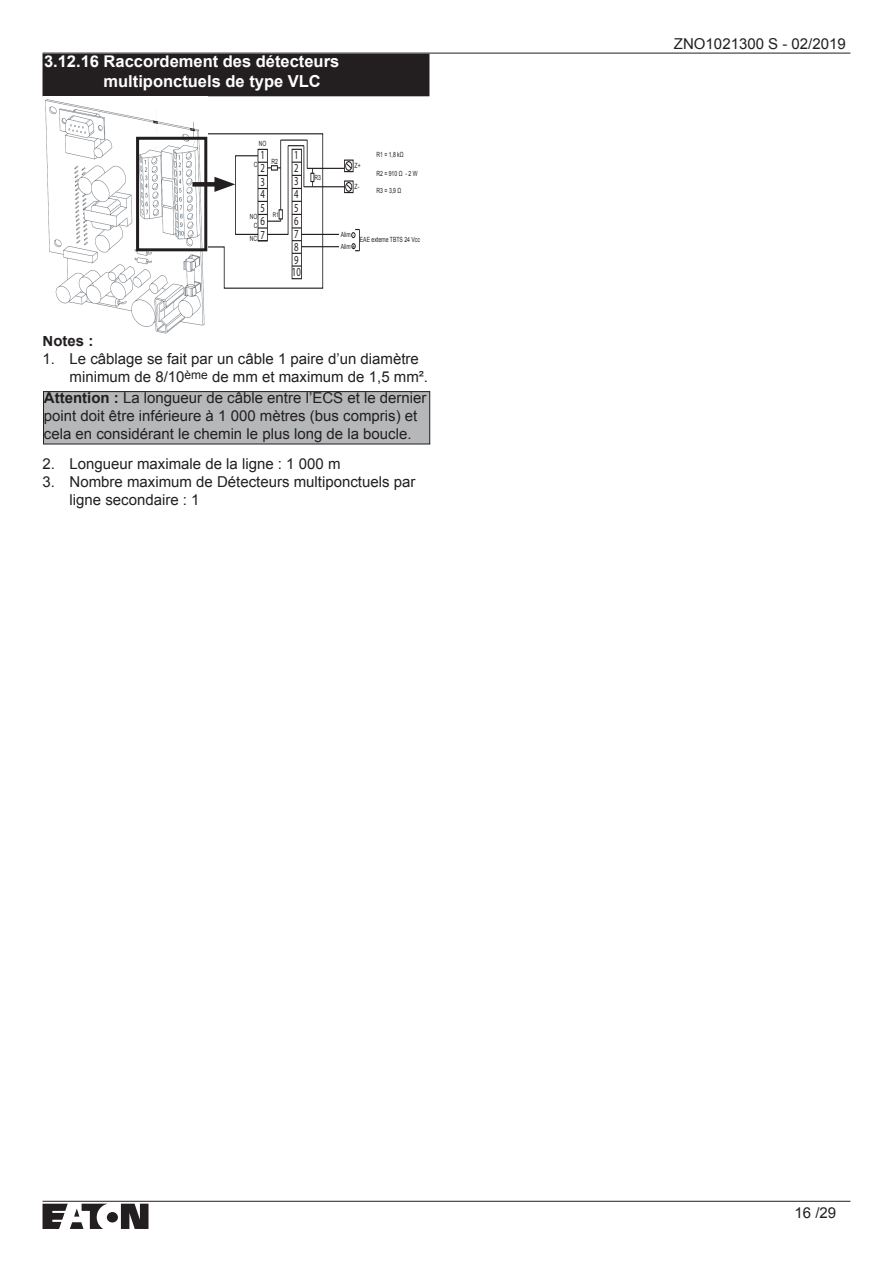
<style>
.page{position:relative;width:893px;height:1263px;background:#fff}
.page>*{position:absolute;margin:0;border:0;box-sizing:border-box;transform-origin:0 0}
.t1{font:700 16.5px/19.8px "Arial";color:#fff}
.t2{font:15px/18px "Arial";color:#231f20}
.t3{font:700 15px "Arial";color:#231f20}
.t4{font:12.3px/13px "Myriad";color:#231f20;text-align:justify;scale:.71 1}
.t5{font:7.2px/11.7px "Arial";color:#231f20;scale:.71 1}
.t6{font:6.6px "Arial";color:#231f20;scale:.71 1}
.s1{font-weight:700}
</style>
<div class="page">
<hr style="left:43px;top:53px;width:807px;height:1px;background:#231f20">
<hr style="left:43px;top:1201px;width:807px;height:1px;background:#231f20">
<svg style="left:43px;top:1204px;width:106px;height:25px"></svg>
<div style="left:43px;top:55px;width:386px;height:41px;background:#231f20"></div>
<div style="left:43px;top:54px;width:386px;height:42px;border:2px solid #231f20"></div>
<div style="left:44px;top:392px;width:386px;height:52px;background:#b5b7b8"></div>
<div style="left:43px;top:391px;width:387px;height:53px;border:1px solid #231f20"></div>
<hr style="left:307px;top:168px;width:38px;height:1px;background:#231f20">
<div style="left:344px;top:160px;width:9px;height:12px;border:1px solid #231f20"></div>
<div style="left:345px;top:162px;width:7px;height:8px;border:1px solid #231f20;border-radius:50%"></div>
<svg style="left:346px;top:163px;width:6px;height:6px"></svg>
<div style="left:344px;top:181px;width:9px;height:12px;border:1px solid #231f20"></div>
<div style="left:345px;top:182px;width:7px;height:9px;border:1px solid #231f20;border-radius:50%"></div>
<svg style="left:346px;top:184px;width:6px;height:6px"></svg>
<hr style="left:304px;top:186px;width:41px;height:1px;background:#231f20">
<hr style="left:301px;top:234px;width:38px;height:1px;background:#231f20">
<hr style="left:301px;top:246px;width:38px;height:1px;background:#231f20">
<svg style="left:351px;top:229px;width:9px;height:22px"></svg>
<img style="left:45px;top:99px;width:160px;height:235px">
<hr style="left:192px;top:120px;width:2px;height:20px;background:#fff">
<svg style="left:190px;top:141px;width:6px;height:5px"></svg>
<div style="left:151px;top:98px;width:10px;height:10px;background:#fff"></div>
<div style="left:189px;top:111px;width:9px;height:10px;background:#fff"></div>
<svg style="left:148px;top:109px;width:15px;height:41px"></svg>
<svg style="left:190px;top:128px;width:5px;height:3px"></svg>
<div style="left:136px;top:137px;width:71px;height:114px;border:3px solid #231f20"></div>
<div style="left:192px;top:182px;width:31px;height:5px;background:#231f20"></div>
<svg style="left:205px;top:133px;width:118px;height:156px"></svg>
<p class="t1" style="left:104px;top:52px;width:237px;text-indent:-60px">3.12.16 Raccordement des détecteurs multiponctuels de type VLC</p>
<p class="t5" style="left:259px;top:137px;width:12px">NO</p>
<p class="t4" style="left:261px;top:148px;width:8px">1<br>2<br>3<br>4</p>
<p class="t4" style="left:261px;top:201px;width:8px">5<br>6<br>7</p>
<p class="t5" style="left:271px;top:156px;width:11px">R2</p>
<p class="t5" style="left:254px;top:159px;width:7px">C</p>
<p class="t5" style="left:250px;top:211px;width:12px">NO</p>
<p class="t6" style="left:273px;top:210px;width:10px">R1</p>
<p class="t5" style="left:254px;top:220px;width:7px">C</p>
<p class="t5" style="left:250px;top:233px;width:12px">NC</p>
<p class="t4" style="left:294px;top:148px;width:8px">1<br>2<br>3<br>4</p>
<p class="t4" style="left:294px;top:201px;width:8px">5<br>6<br>7</p>
<p class="t4" style="left:292px;top:240px;width:14px;text-align:left">8<br>9<br>10</p>
<p class="t5" style="left:314px;top:172px;width:11px">R3</p>
<p class="t5" style="left:355px;top:160px;width:10px">Z+</p>
<p class="t5" style="left:355px;top:181px;width:8px">Z-</p>
<p class="t5" style="left:376px;top:149px;width:40px">R1 = 1,8 kΩ</p>
<p class="t5" style="left:376px;top:168px;width:59px">R2 = 910 Ω - 2 W</p>
<p class="t5" style="left:376px;top:185px;width:37px">R3 = 3,9 Ω</p>
<p class="t5" style="left:341px;top:229px;width:22px">Alim -<br>Alim +</p>
<p class="t5" style="left:360px;top:234px;width:86px">EAE externe TBTS 24 Vcc</p>
<p class="t3" style="left:43px;top:331px;width:52px">Notes :</p>
<p class="t2" style="left:70px;top:350px;width:360px;text-indent:-27px">1. Le câblage se fait par un câble 1 paire d’un diamètre minimum de 8/10<sup>ème</sup> de mm et maximum de 1,5 mm².</p>
<p class="t2" style="left:44px;top:389px;width:384px"><span class="s1">Attention :</span> La longueur de câble entre l’ECS et le dernier point doit être inférieure à 1 000 mètres (bus compris) et cela en considérant le chemin le plus long de la boucle.</p>
<p class="t2" style="left:43px;top:455px;width:299px">2. Longueur maximale de la ligne : 1 000 m</p>
<p class="t2" style="left:70px;top:473px;width:347px;text-indent:-27px">3. Nombre maximum de Détecteurs multiponctuels par ligne secondaire : 1</p>
<p class="t2" style="left:674px;top:34px;width:173px">ZNO1021300 S - 02/2019</p>
<p class="t2" style="left:794px;top:1204px;width:43px">16 /29</p>
</div>
